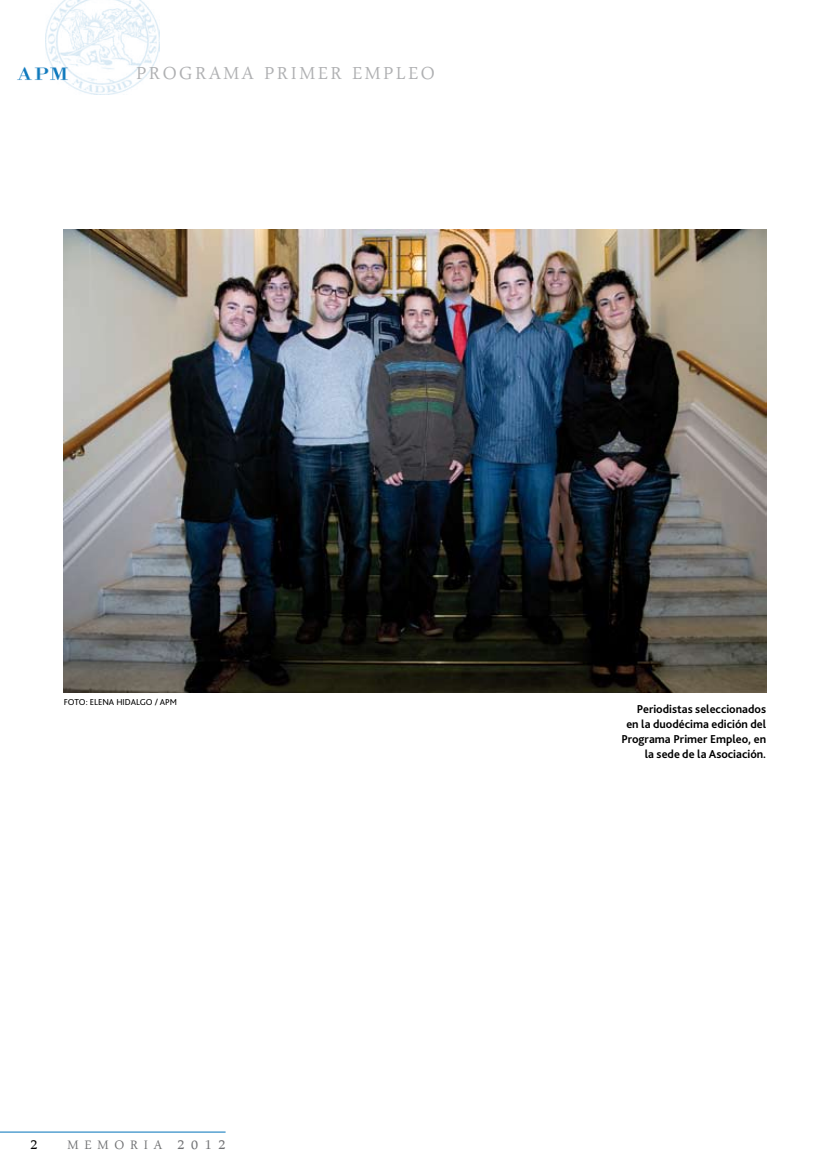
<style>
.page{position:relative;width:830px;height:1170px;background:#fff}
.page>*{position:absolute;margin:0;border:0;box-sizing:border-box;transform-origin:0 0}
.t1{font:25.5px "Arabic Typesetting";letter-spacing:.1em;color:#afb0b2}
.t2{font:21px "Arabic Typesetting";color:#000}
.t3{font:18px "Arabic Typesetting";letter-spacing:.32em;color:#707173}
.t4{font:700 12px/15px "Bliss 2";color:#000;text-align:right}
.t5{font:9px "Bliss 2";color:#000}
.s1{font-size:21px}
</style>
<div class="page">
<img style="left:45px;top:0;width:114px;height:95px">
<svg style="left:137px;top:70px;width:9px;height:9px"></svg>
<svg style="left:68px;top:68px;width:2px;height:12px"></svg>
<img style="left:17px;top:66px;width:51px;height:14px">
<hr style="left:0;top:1131px;width:225px;height:1px;background:#0071b9">
<img style="left:64px;top:230px;width:701px;height:462px">
<h1 class="t1" style="left:136px;top:61px;width:300px">programa primer empleo</h1>
<p class="t5" style="left:64px;top:696px;width:37px">FOTO: ELENA</p>
<p class="t5" style="left:116px;top:696px;width:12px">HIDALG</p>
<p class="t5" style="left:146px;top:696px;width:33px">O / APM</p>
<h2 class="t2" style="left:30px;top:1133px;width:8px">2</h2>
<h3 class="t3" style="left:67px;top:1135px;width:159px">memoria <span class="s1">2012</span></h3>
<p class="t4" style="left:621px;top:701px;width:146px">Periodistas seleccionados<br>en la duodécima edición del<br>Programa Primer Empleo, en la sede de la Asociación.</p>
</div>
